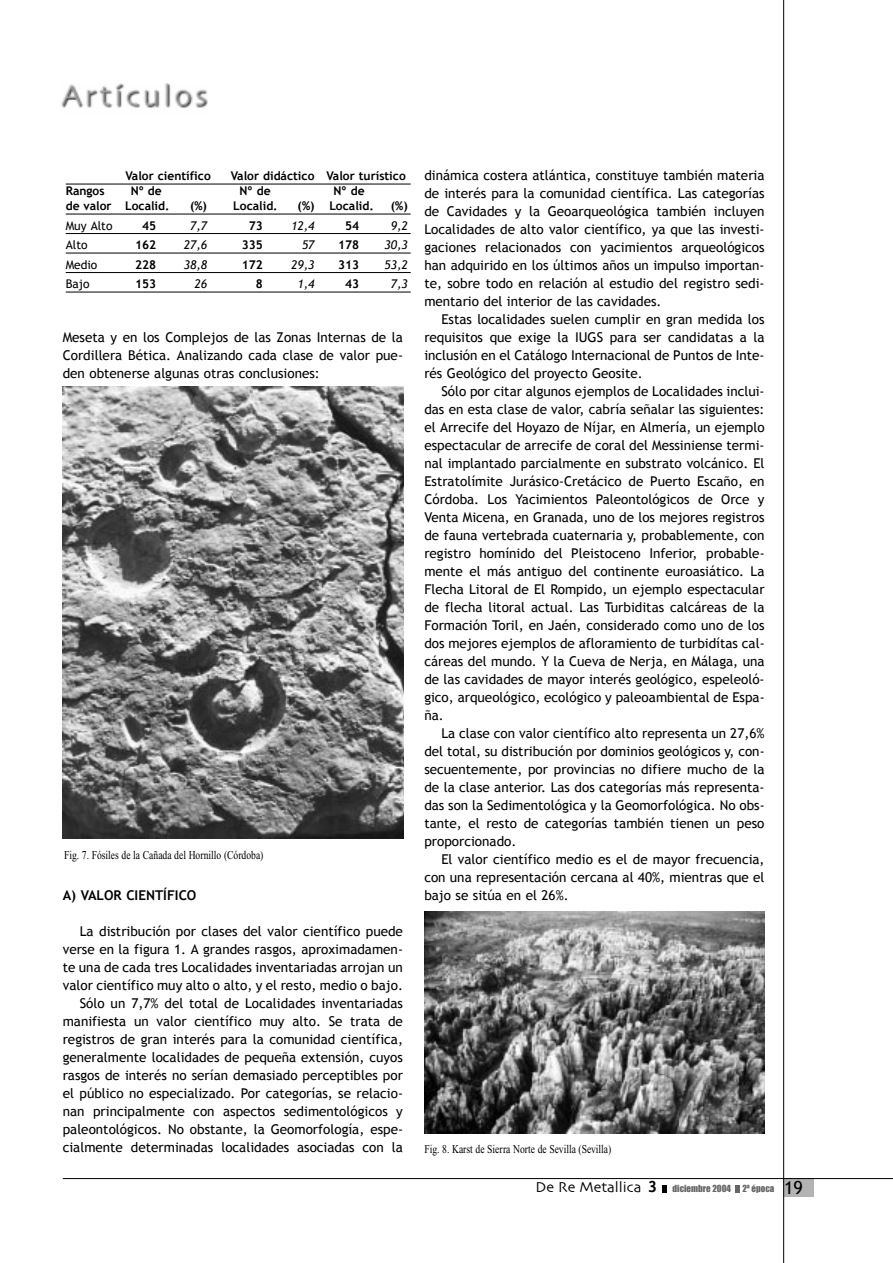
<style>
.page{position:relative;width:893px;height:1263px;background:#fff}
.page>*{position:absolute;margin:0;border:0;box-sizing:border-box;transform-origin:0 0}
.t1{font:15px "Skia";color:#000}
.t2{font:13.5px/18px "Trebuchet MS";color:#000;text-align:justify}
.t3{font:700 13.5px "Trebuchet MS";color:#000}
.t4{font:700 12px "Trebuchet MS";color:#000}
.t5{font:12px "Times New Roman";color:#000;scale:.8 1}
.t6{font:italic 12px "Trebuchet MS";color:#000}
.t7{font:12px "Trebuchet MS";color:#000}
.t8{font:9px "Impact";color:#666}
.s1{font-family:"Officina Sans";font-weight:700;font-size:16.5px}
.s2{font-family:"Impact";font-size:9px;color:#666}
.s3{font-family:"Trebuchet MS";font-size:18px;color:#000}
</style>
<div class="page">
<div style="left:783px;top:1179px;width:31px;height:18px;background:#b3b3b3"></div>
<hr style="left:783px;top:0;width:1px;height:1263px;background:#000">
<hr style="left:63px;top:1178px;width:829px;height:1px;background:#000">
<svg style="left:662px;top:1185px;width:4px;height:7px"></svg>
<svg style="left:735px;top:1185px;width:4px;height:7px"></svg>
<img style="left:61px;top:84px;width:147px;height:24px">
<hr style="left:66px;top:184px;width:344px;height:1px;background:#000">
<hr style="left:66px;top:214px;width:344px;height:1px;background:#000">
<hr style="left:66px;top:233px;width:344px;height:1px;background:#000">
<hr style="left:66px;top:253px;width:344px;height:1px;background:#000">
<hr style="left:66px;top:272px;width:344px;height:1px;background:#000">
<hr style="left:66px;top:292px;width:344px;height:1px;background:#000">
<img style="left:63px;top:387px;width:340px;height:452px">
<img style="left:424px;top:911px;width:340px;height:222px">
<p class="t4" style="left:125px;top:172px;width:87px">Valor científico</p>
<p class="t4" style="left:231px;top:172px;width:177px">Valor didáctico Valor turístico</p>
<p class="t4" style="left:66px;top:187px;width:40px">Rangos</p>
<p class="t4" style="left:131px;top:187px;width:32px">Nº de</p>
<p class="t4" style="left:240px;top:187px;width:32px">Nº de</p>
<p class="t4" style="left:333px;top:187px;width:32px">Nº de</p>
<p class="t4" style="left:66px;top:202px;width:105px">de valor Localid.</p>
<p class="t4" style="left:190px;top:202px;width:19px">(%)</p>
<p class="t4" style="left:233px;top:202px;width:46px">Localid.</p>
<p class="t4" style="left:297px;top:202px;width:78px">(%) Localid.</p>
<p class="t4" style="left:391px;top:202px;width:19px">(%)</p>
<p class="t7" style="left:66px;top:221px;width:48px">Muy Alto</p>
<p class="t4" style="left:142px;top:221px;width:16px">45</p>
<p class="t6" style="left:190px;top:221px;width:18px">7,7</p>
<p class="t4" style="left:249px;top:221px;width:16px">73</p>
<p class="t6" style="left:291px;top:221px;width:25px">12,4</p>
<p class="t4" style="left:345px;top:221px;width:16px">54</p>
<p class="t6" style="left:391px;top:221px;width:18px">9,2</p>
<p class="t7" style="left:66px;top:241px;width:23px">Alto</p>
<p class="t4" style="left:135px;top:241px;width:23px">162</p>
<p class="t6" style="left:184px;top:241px;width:25px">27,6</p>
<p class="t4" style="left:242px;top:241px;width:23px">335</p>
<p class="t6" style="left:302px;top:241px;width:14px">57</p>
<p class="t4" style="left:338px;top:241px;width:23px">178</p>
<p class="t6" style="left:384px;top:241px;width:25px">30,3</p>
<p class="t7" style="left:66px;top:260px;width:33px">Medio</p>
<p class="t4" style="left:135px;top:260px;width:23px">228</p>
<p class="t6" style="left:184px;top:260px;width:25px">38,8</p>
<p class="t4" style="left:242px;top:260px;width:23px">172</p>
<p class="t6" style="left:291px;top:260px;width:25px">29,3</p>
<p class="t4" style="left:338px;top:260px;width:23px">313</p>
<p class="t6" style="left:384px;top:260px;width:25px">53,2</p>
<p class="t7" style="left:66px;top:280px;width:25px">Bajo</p>
<p class="t4" style="left:135px;top:280px;width:23px">153</p>
<p class="t6" style="left:194px;top:280px;width:14px">26</p>
<p class="t4" style="left:256px;top:280px;width:9px">8</p>
<p class="t6" style="left:297px;top:280px;width:18px">1,4</p>
<p class="t4" style="left:345px;top:280px;width:16px">43</p>
<p class="t6" style="left:391px;top:280px;width:18px">7,3</p>
<p class="t2" style="left:63px;top:330px;width:342px">Meseta y en los Complejos de las Zonas Internas de la Cordillera Bética. Analizando cada clase de valor pue&shy;den obtenerse algunas otras conclusiones:</p>
<p class="t5" style="left:64px;top:851px;width:250px">Fig. 7. Fósiles de la Cañada del Hornillo (Córdoba)</p>
<p class="t3" style="left:63px;top:890px;width:135px">A) VALOR CIENTÍFICO</p>
<p class="t2" style="left:63px;top:924px;width:342px;text-align:right">La distribución por clases del valor científico puede verse en la figura 1. A grandes rasgos, aproximadamen&shy;te una de cada tres Localidades inventariadas arrojan un valor científico muy alto o alto, y el resto, medio o bajo.<br>Sólo un 7,7% del total de Localidades inventariadas manifiesta un valor científico muy alto. Se trata de registros de gran interés para la comunidad científica, generalmente localidades de pequeña extensión, cuyos rasgos de interés no serían demasiado perceptibles por el público no especializado. Por categorías, se relacio&shy;nan principalmente con aspectos sedimentológicos y paleontológicos. No obstante, la Geomorfología, espe&shy;cialmente determinadas localidades asociadas con la</p>
<p class="t2" style="left:424px;top:168px;width:342px">dinámica costera atlántica, constituye también materia de interés para la comunidad científica. Las categorías de Cavidades y la Geoarqueológica también incluyen Localidades de alto valor científico, ya que las investi&shy;gaciones relacionados con yacimientos arqueológicos han adquirido en los últimos años un impulso importan&shy;te, sobre todo en relación al estudio del registro sedi&shy;mentario del interior de las cavidades.</p>
<p class="t2" style="left:424px;top:312px;width:342px;text-indent:17px">Estas localidades suelen cumplir en gran medida los requisitos que exige la IUGS para ser candidatas a la inclusión en el Catálogo Internacional de Puntos de Inte&shy;rés Geológico del proyecto Geosite.</p>
<p class="t2" style="left:424px;top:384px;width:342px;text-indent:17px">Sólo por citar algunos ejemplos de Localidades inclui&shy;das en esta clase de valor, cabría señalar las siguientes: el Arrecife del Hoyazo de Níjar, en Almería, un ejemplo espectacular de arrecife de coral del Messiniense termi&shy;nal implantado parcialmente en substrato volcánico. El Estratolímite Jurásico-Cretácico de Puerto Escaño, en Córdoba. Los Yacimientos Paleontológicos de Orce y Venta Micena, en Granada, uno de los mejores registros de fauna vertebrada cuaternaria y, probablemente, con registro homínido del Pleistoceno Inferior, probable&shy;mente el más antiguo del continente euroasiático. La Flecha Litoral de El Rompido, un ejemplo espectacular de flecha litoral actual. Las Turbiditas calcáreas de la Formación Toril, en Jaén, considerado como uno de los dos mejores ejemplos de afloramiento de turbidítas cal&shy;cáreas del mundo. Y la Cueva de Nerja, en Málaga, una de las cavidades de mayor interés geológico, espeleoló&shy;gico, arqueológico, ecológico y paleoambiental de Espa&shy;ña.</p>
<p class="t2" style="left:424px;top:726px;width:342px;text-indent:17px">La clase con valor científico alto representa un 27,6% del total, su distribución por dominios geológicos y, con&shy;secuentemente, por provincias no difiere mucho de la de la clase anterior. Las dos categorías más representa&shy;das son la Sedimentológica y la Geomorfológica. No obs&shy;tante, el resto de categorías también tienen un peso proporcionado.</p>
<p class="t2" style="left:424px;top:852px;width:342px;text-indent:17px">El valor científico medio es el de mayor frecuencia, con una representación cercana al 40%, mientras que el bajo se sitúa en el 26%.</p>
<p class="t5" style="left:424px;top:1144px;width:235px">Fig. 8. Karst de Sierra Norte de Sevilla (Sevilla)</p>
<p class="t1" style="left:535px;top:1181px;width:197px">De Re Metallica <span class="s1">3</span> <span class="s2">diciembre 2004</span></p>
<p class="t8" style="left:742px;top:1186px;width:62px">2ª época <span class="s3">19</span></p>
</div>
